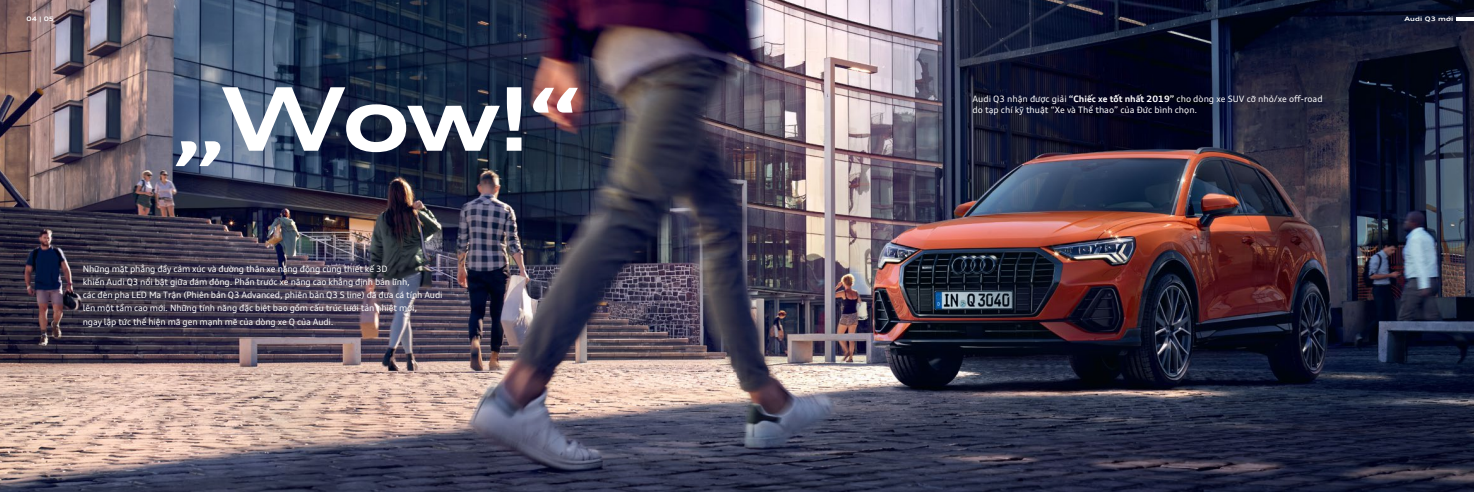
<style>
.page{position:relative;width:1474px;height:492px;background:#fff}
.page>*{position:absolute;margin:0;border:0;box-sizing:border-box;transform-origin:0 0}
.t1{font:700 expanded 87.5px "Audi Type VN";color:#fff}
.t2{font:8.75px/13.1px "Audi Type VN";letter-spacing:-.015em;color:#fff}
.t3{font:700 expanded 6.12px "Audi Type VN";letter-spacing:.02em;color:#fff}
.s1{font-weight:700}
</style>
<div class="page">
<img style="left:0;top:0;width:1473px;height:491px">
<hr style="left:1456px;top:17px;width:17px;height:4px;background:#fff">
<p class="t3" style="left:26px;top:14px;width:29px">04 | 05</p>
<h1 class="t1" style="left:172px;top:51px;width:410px">„Wow!“</h1>
<p class="t2" style="left:83px;top:261px;width:361px">Những mặt phẳng đầy cảm xúc và đường thân xe năng động cùng thiết kế 3D<br>khiến Audi Q3 nổi bật giữa đám đông. Phần trước xe nâng cao khẳng định bản lĩnh,<br>các đèn pha LED Ma Trận (Phiên bản Q3 Advanced, phiên bản Q3 S line) đã đưa cá tính Audi lên một tầm cao mới. Những tính năng đặc biệt bao gồm cấu trúc lưới tản nhiệt mới,<br>ngay lập tức thể hiện mã gen mạnh mẽ của dòng xe Q của Audi.</p>
<p class="t2" style="left:972px;top:93px;width:352px;line-height:10.5px">Audi Q3 nhận được giải <span class="s1">“Chiếc xe tốt nhất 2019”</span> cho dòng xe SUV cỡ nhỏ/xe off-road do tạp chí kỹ thuật “Xe và Thể thao” của Đức bình chọn.</p>
<p class="t3" style="left:1404px;top:14px;width:50px">Audi Q3 mới</p>
</div>
